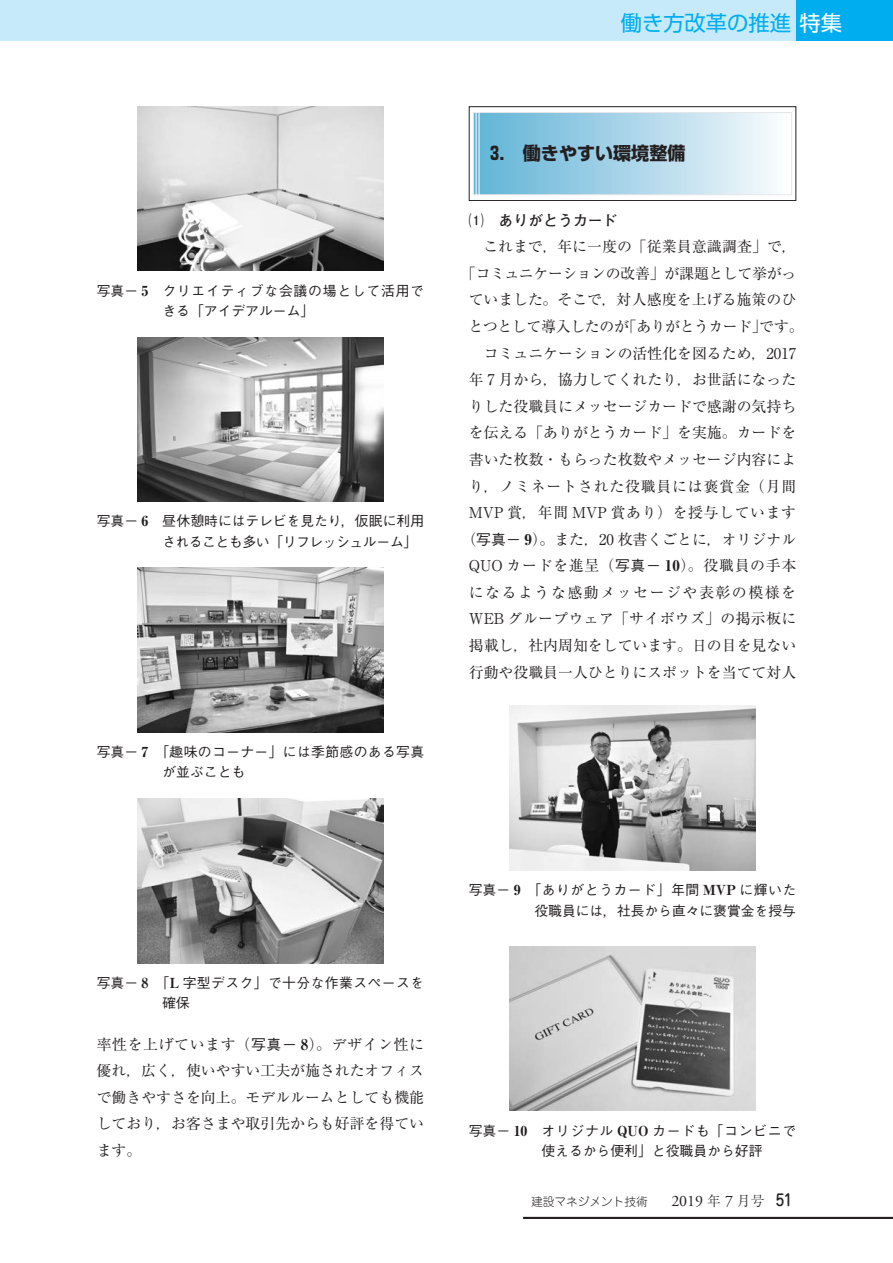
<style>
.page{position:relative;width:893px;height:1263px;background:#fff}
.page>*{position:absolute;margin:0;border:0;box-sizing:border-box;transform-origin:0 0}
.t1{font:21.3px "Shin Go Pr 6 N";color:#00aeef}
.t2{font:700 18px "Shin Go Pr 6 N";color:#231f20}
.t3{font:14.85px/26.5px "Ryumin Pr 6 N";color:#231f20;text-align:justify}
.t4{font:14.85px "Ryumin Pr 6 N";letter-spacing:-.025em;color:#231f20}
.t5{font:14.85px "Ryumin Pr 6 N";letter-spacing:-.02em;color:#231f20}
.t6{font:14.85px "Ryumin Pr 6 N";letter-spacing:.045em;color:#231f20}
.t7{font:14.85px "Ryumin Pr 6 N";letter-spacing:.04em;color:#231f20}
.t8{font:14.85px "Ryumin Pr 6 N";letter-spacing:.02em;color:#231f20}
.t9{font:14.85px "Ryumin Pr 6 N";letter-spacing:.055em;color:#231f20}
.t10{font:14.85px "Ryumin Pr 6 N";letter-spacing:.105em;color:#231f20}
.t11{font:700 14.85px "Futo Go B101 Pr 6 N";color:#231f20}
.t12{font:500 13.8px/20.2px "Gothic BBB Pr 6 N";letter-spacing:.005em;color:#231f20;text-align:right}
.t13{font:500 13.8px/20.2px "Gothic BBB Pr 6 N";letter-spacing:-.015em;color:#231f20}
.t14{font:500 13.8px/20.2px "Gothic BBB Pr 6 N";letter-spacing:.055em;color:#231f20}
.t15{font:500 13.8px/20.2px "Gothic BBB Pr 6 N";letter-spacing:.025em;color:#231f20}
.t16{font:500 13.8px/20.2px "Gothic BBB Pr 6 N";letter-spacing:.03em;color:#231f20}
.t17{font:300 11.7px "Jun 101 Pro";color:#231f20}
.s1{font-family:"Ryumin Pr 6 N";font-weight:800}
.s2{font-family:"Gothic BBB Pr 6 N";font-weight:500}
.s3{font-weight:800}
.s4{color:#fff}
.s5{font-family:"Adobe Garamond Pro";font-weight:400;font-size:15.9px}
.s6{font-family:"Ryumin Pr 6 N";font-size:13.8px}
.s7{font-family:"Jun 34 Pro";font-weight:500;font-size:15.9px}
</style>
<div class="page">
<div style="left:795px;top:0;width:98px;height:40px;background:#00aeef"></div>
<div style="left:0;top:0;width:795px;height:40px;background:#c6eafa"></div>
<div style="left:469px;top:106px;width:327px;height:95px;border:1px solid #231f20"></div>
<div style="left:473px;top:113px;width:319px;height:82px;background:linear-gradient(to right,#60b3d7,#fbfcfd)"></div>
<div style="left:473px;top:112px;width:319px;height:83px;border:1px solid #e6e7e9"></div>
<hr style="left:476px;top:110px;width:1px;height:86px;background:#fff">
<hr style="left:479px;top:113px;width:1px;height:83px;background:#fff">
<img style="left:137px;top:106px;width:247px;height:165px">
<img style="left:137px;top:337px;width:247px;height:164px">
<img style="left:137px;top:568px;width:247px;height:164px">
<img style="left:137px;top:798px;width:247px;height:165px">
<img style="left:509px;top:706px;width:247px;height:164px">
<img style="left:509px;top:947px;width:247px;height:164px">
<hr style="left:523px;top:1217px;width:370px;height:2px;background:#231f20">
<p class="t14" style="left:162px;top:279px;width:263px;text-indent:-66px">写真－ <span class="s1">5</span> クリエイティブな会議の場として活用できる「アイデアルーム」</p>
<p class="t13" style="left:162px;top:510px;width:264px;text-indent:-65px">写真－ <span class="s1">6</span> 昼休憩時にはテレビを見たり，仮眠に利用されることも多い「リフレッシュルーム」</p>
<p class="t15" style="left:162px;top:741px;width:263px;text-indent:-66px">写真－ <span class="s1">7</span> 「趣味のコーナー」には季節感のある写真が並ぶことも</p>
<p class="t16" style="left:162px;top:972px;width:263px;text-indent:-66px">写真－ <span class="s1">8</span> 「<span class="s1">L</span> 字型デスク」で十分な作業スペースを確保</p>
<p class="t3" style="left:97px;top:1030px;width:329px">率性を上げています（<span class="s2">写真－</span> <span class="s3">8</span>）。デザイン性に優れ，広く，使いやすい工夫が施されたオフィスで働きやすさを向上。モデルルームとしても機能しており，お客さまや取引先からも好評を得ています。</p>
<h1 class="t1" style="left:621px;top:6px;width:223px">働き方改革の推進<span class="s4">特集</span></h1>
<p class="t2" style="left:490px;top:139px;width:197px">3.　働きやすい環境整備</p>
<p class="t11" style="left:469px;top:208px;width:150px">⑴　ありがとうカード</p>
<p class="t3" style="left:483px;top:233px;width:315px">これまで，年に一度の「従業員意識調査」で，</p>
<p class="t5" style="left:461px;top:262px;width:337px">「コミュニケーションの改善」が課題として挙がっ</p>
<p class="t3" style="left:469px;top:286px;width:329px">ていました。そこで，対人感度を上げる施策のひ</p>
<p class="t4" style="left:468px;top:315px;width:337px">とつとして導入したのが「ありがとうカード」です。</p>
<p class="t3" style="left:484px;top:339px;width:314px">コミュニケーションの活性化を図るため，2017</p>
<p class="t3" style="left:469px;top:366px;width:329px">年 7 月から，協力してくれたり，お世話になった</p>
<p class="t3" style="left:469px;top:392px;width:329px">りした役職員にメッセージカードで感謝の気持ち</p>
<p class="t3" style="left:469px;top:419px;width:329px">を伝える「ありがとうカード」を実施。カードを</p>
<p class="t3" style="left:469px;top:445px;width:329px">書いた枚数・もらった枚数やメッセージ内容によ</p>
<p class="t9" style="left:469px;top:474px;width:329px">り，ノミネートされた役職員には褒賞金（月間</p>
<p class="t7" style="left:469px;top:501px;width:329px">MVP 賞，年間 MVP 賞あり）を授与しています</p>
<p class="t3" style="left:461px;top:525px;width:336px">（<span class="s2">写真－</span> <span class="s3">9</span>）。また，20 枚書くごとに，オリジナル</p>
<p class="t6" style="left:469px;top:554px;width:329px">QUO カードを進呈（<span class="s2">写真－</span> <span class="s3">10</span>）。役職員の手本</p>
<p class="t10" style="left:469px;top:581px;width:329px">になるような感動メッセージや表彰の模様を</p>
<p class="t8" style="left:469px;top:607px;width:329px">WEB グループウェア「サイボウズ」の掲示板に</p>
<p class="t3" style="left:469px;top:631px;width:329px">掲載し，社内周知をしています。日の目を見ない</p>
<p class="t3" style="left:469px;top:658px;width:329px">行動や役職員一人ひとりにスポットを当てて対人</p>
<p class="t12" style="left:469px;top:879px;width:329px">写真－ <span class="s1">9</span> 「ありがとうカード」年間 <span class="s1">MVP</span> に輝いた役職員には，社長から直々に褒賞金を授与</p>
<p class="t12" style="left:541px;top:1120px;width:256px;text-align:left;text-indent:-73px">写真－ <span class="s1">10</span> オリジナル <span class="s1">QUO</span> カードも「コンビニで使えるから便利」と役職員から好評</p>
<p class="t17" style="left:531px;top:1192px;width:262px">建設マネジメント技術　　<span class="s5">2019</span> <span class="s6">年</span> <span class="s5">7</span> <span class="s6">月号</span> <span class="s7">51</span></p>
</div>
